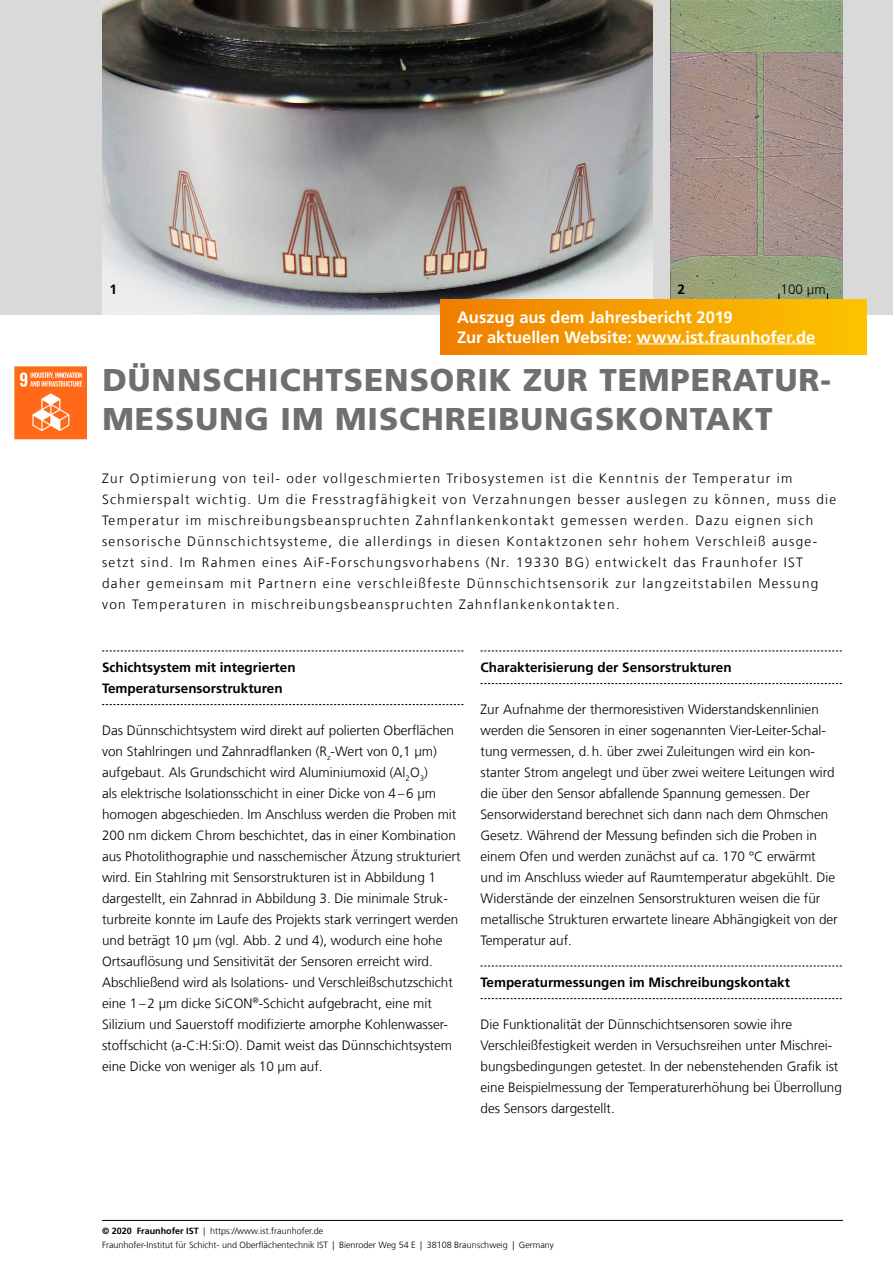
<style>
.page{position:relative;width:893px;height:1263px;background:#fff}
.page>*{position:absolute;margin:0;border:0;box-sizing:border-box;transform-origin:0 0}
.t1{font:900 31.5px/39px "Frutiger LT Com";letter-spacing:.03em;color:#706f6f}
.t2{font:700 16.5px/19.8px "Frutiger LT Com";color:#fff}
.t3{font:300 13.5px/21px "Frutiger LT Com";color:#000}
.t4{font:300 13.5px/21px "Frutiger LT Com";letter-spacing:.1em;color:#000}
.t5{font:700 13.5px/21px "Frutiger LT Com";color:#000}
.t6{font:300 9px/13.5px "Frutiger LT Com";color:#000}
.s1{font-weight:700}
.s2{font-family:"Minion Pro";font-weight:400}
</style>
<div class="page">
<div style="left:0;top:0;width:893px;height:315px;background:#d9d9d9"></div>
<img style="left:670px;top:0;width:172px;height:299px">
<img style="left:102px;top:0;width:551px;height:315px">
<svg style="left:102px;top:650px;width:361px;height:1px"></svg>
<svg style="left:102px;top:704px;width:361px;height:1px"></svg>
<svg style="left:480px;top:650px;width:362px;height:1px"></svg>
<svg style="left:480px;top:683px;width:362px;height:1px"></svg>
<svg style="left:480px;top:965px;width:362px;height:1px"></svg>
<svg style="left:480px;top:998px;width:362px;height:1px"></svg>
<img style="left:14px;top:367px;width:73px;height:72px">
<div style="left:440px;top:299px;width:427px;height:56px;background:linear-gradient(to right,#ef7e00,#fdc400)"></div>
<hr style="left:636px;top:343px;width:179px;height:1px;background:#fff">
<hr style="left:102px;top:1220px;width:741px;height:1px;background:#000">
<p class="t3" style="left:781px;top:279px;width:47px">100 µm</p>
<p class="t2" style="left:457px;top:307px;width:360px">Auszug aus dem Jahresbericht 2019<br>Zur aktuellen Website: www.ist.fraunhofer.de</p>
<p class="t5" style="left:110px;top:279px;width:9px">1</p>
<p class="t5" style="left:678px;top:279px;width:9px">2</p>
<h1 class="t1" style="left:102px;top:360px;width:730px">DÜNNSCHICHTSENSORIK ZUR TEMPERATUR-<br>MESSUNG IM MISCHREIBUNGSKONTAKT</h1>
<p class="t4" style="left:102px;top:468px;width:736px">Zur Optimierung von teil- oder vollgeschmierten Tribosystemen ist die Kenntnis der Temperatur im Schmierspalt wichtig. Um die Fresstragfähigkeit von Verzahnungen besser auslegen zu können, muss die Temperatur im mischreibungsbeanspruchten Zahnflankenkontakt gemessen werden. Dazu eignen sich sensorische Dünnschichtsysteme, die allerdings in diesen Kontaktzonen sehr hohem Verschleiß ausge&shy;setzt sind. Im Rahmen eines AiF-Forschungsvorhabens (Nr. 19330 BG) entwickelt das Fraunhofer IST daher gemeinsam mit Partnern eine verschleißfeste Dünnschichtsensorik zur langzeitstabilen Messung von Temperaturen in mischreibungsbeanspruchten Zahnflankenkontakten.</p>
<p class="t5" style="left:102px;top:657px;width:195px">Schichtsystem mit integrierten<br>Temperatursensorstrukturen</p>
<p class="t3" style="left:102px;top:720px;width:360px">Das Dünnschichtsystem wird direkt auf polierten Oberflächen von Stahlringen und Zahnradflanken (R<sub>z</sub>-Wert von 0,1 µm) aufgebaut. Als Grundschicht wird Aluminiumoxid (Al<sub>2</sub>O<sub>3</sub>)<br>als elektrische Isolationsschicht in einer Dicke von 4–6 µm homogen abgeschieden. Im Anschluss werden die Proben mit 200 nm dickem Chrom beschichtet, das in einer Kombination aus Photolithographie und nasschemischer Ätzung strukturiert wird. Ein Stahlring mit Sensorstrukturen ist in Abbildung 1 dargestellt, ein Zahnrad in Abbildung 3. Die minimale Struk&shy;turbreite konnte im Laufe des Projekts stark verringert werden und beträgt 10 µm (vgl. Abb. 2 und 4), wodurch eine hohe Ortsauflösung und Sensitivität der Sensoren erreicht wird.<br>Abschließend wird als Isolations- und Verschleißschutzschicht eine 1–2 µm dicke SiCON<sup>®</sup>-Schicht aufgebracht, eine mit Silizium und Sauerstoff modifizierte amorphe Kohlenwasser&shy;stoffschicht (a-C:H:Si:O). Damit weist das Dünnschichtsystem eine Dicke von weniger als 10 µm auf.</p>
<p class="t5" style="left:480px;top:657px;width:253px">Charakterisierung der Sensorstrukturen</p>
<p class="t3" style="left:480px;top:699px;width:359px">Zur Aufnahme der thermoresistiven Widerstandskennlinien werden die Sensoren in einer sogenannten Vier-Leiter-Schal&shy;tung vermessen, d.h. über zwei Zuleitungen wird ein kon&shy;stanter Strom angelegt und über zwei weitere Leitungen wird die über den Sensor abfallende Spannung gemessen. Der Sensorwiderstand berechnet sich dann nach dem Ohmschen Gesetz. Während der Messung befinden sich die Proben in einem Ofen und werden zunächst auf ca. 170 °C erwärmt und im Anschluss wieder auf Raumtemperatur abgekühlt. Die Widerstände der einzelnen Sensorstrukturen weisen die für metallische Strukturen erwartete lineare Abhängigkeit von der Temperatur auf.</p>
<p class="t5" style="left:480px;top:972px;width:311px">Temperaturmessungen im Mischreibungskontakt</p>
<p class="t3" style="left:480px;top:1014px;width:363px">Die Funktionalität der Dünnschichtsensoren sowie ihre Verschleißfestigkeit werden in Versuchsreihen unter Mischrei&shy;bungsbedingungen getestet. In der nebenstehenden Grafik ist eine Beispielmessung der Temperaturerhöhung bei Überrollung des Sensors dargestellt.</p>
<p class="t6" style="left:102px;top:1224px;width:453px"><span class="s1">© 2020 Fraunhofer IST</span> <span class="s2">|</span> https://www.ist.fraunhofer.de<br>Fraunhofer-Institut für Schicht- und Oberflächentechnik IST | Bienroder Weg 54 E | 38108 Braunschweig | Germany</p>
</div>
